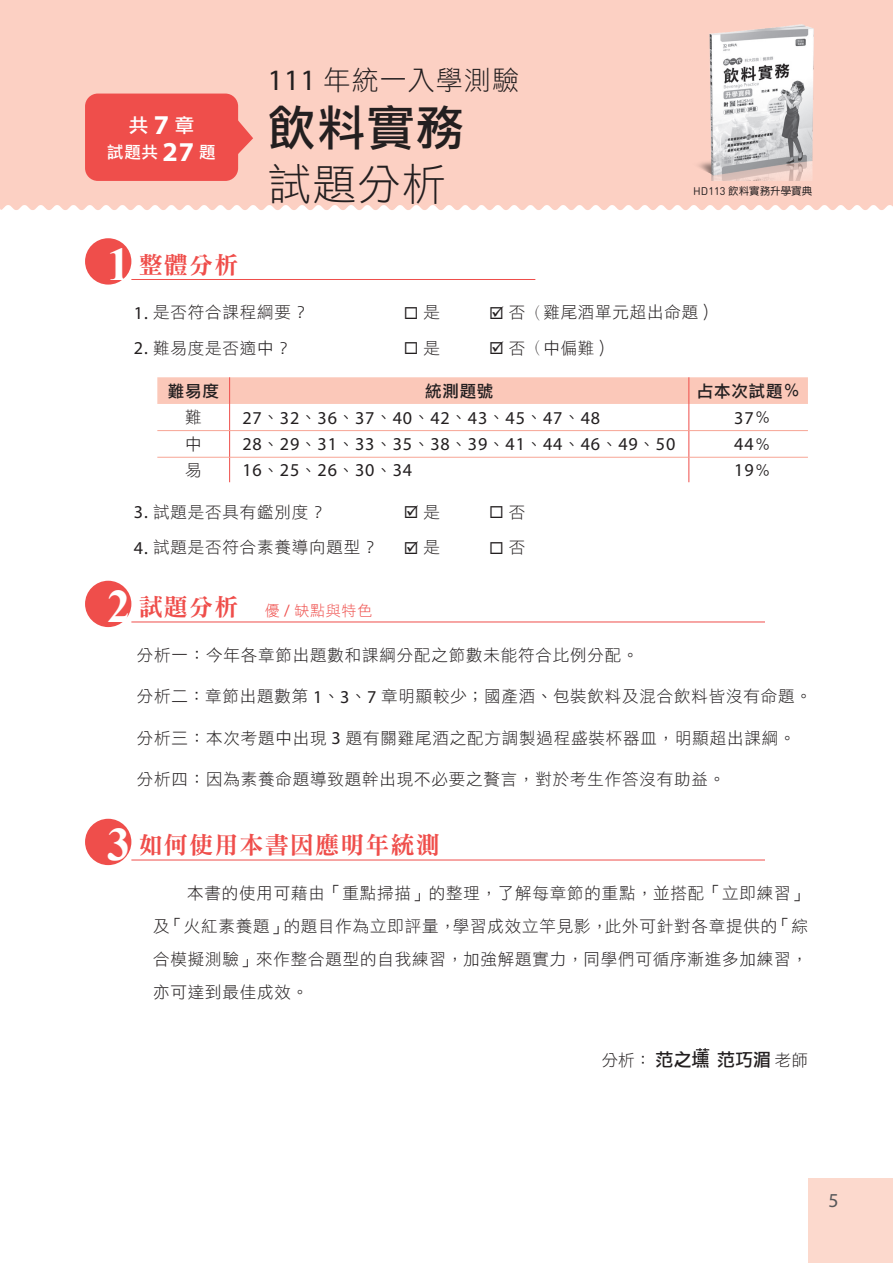
<style>
.page{position:relative;width:893px;height:1263px;background:#fff}
.page>*{position:absolute;margin:0;border:0;box-sizing:border-box;transform-origin:0 0}
.t1{font:48px "DF Li Hei Md WIN BF";color:#231f20}
.t2{font:43.5px "DF Li Hei W3 WINP BF";color:#231f20}
.t3{font:27px "DF Li Hei W3 WINP BF";letter-spacing:.04em;color:#231f20}
.t4{font:24px "DFN Ming W9 WINP BF";letter-spacing:.05em;color:#ef4e4b}
.t5{font:19.8px "Myriad Pro";color:#57585a}
.t6{font:19.5px "DF Li Hei Md WIN BF";color:#fff}
.t7{font:18.15px "Myriad Pro";letter-spacing:.045em;color:#231f20}
.t8{font:18px "DF Li Hei Md WIN BF";color:#231f20}
.t9{font:16.5px/33px "DF Li Hei W3 WINP BF";letter-spacing:.05em;color:#231f20;text-align:justify}
.t10{font:16.5px "DF Li Hei Md WIN BF";letter-spacing:.05em;color:#231f20}
.t11{font:16.5px "DF Li Hei Md WIN BF";color:#fff}
.t12{font:15px "DF Li Hei W3 WINP BF";letter-spacing:.05em;color:#ef4e4b}
.t13{font:10.5px "DF Yuan Md HKP BF";color:#231f20}
.s1{font-family:"Myriad Web Pro";font-weight:700;font-size:27px}
.s2{font-family:"Myriad Pro";font-size:29.7px}
.s3{font-family:"Din Round";font-size:10.95px}
.s4{font-family:"Times New Roman";font-weight:700;font-size:46.5px;color:#fff}
.s5{font-family:"Myriad Pro";font-size:18.15px}
.s6{font-family:"Adobe Ming Std";font-weight:300}
.s7{font-family:"DF Li Hei W3 WINP BF";font-size:16.5px}
.s8{font-family:"DFN Ming W9 WINP BF";font-size:24px}
.s9{font-family:"Myriad Pro";font-size:16.5px}
</style>
<div class="page">
<div style="left:0;top:0;width:893px;height:210px;background:#fcd0c3"></div>
<div style="left:808px;top:1178px;width:85px;height:85px;background:#fcd9cd"></div>
<div style="left:85px;top:238px;width:46px;height:47px;background:#ef4e4b;border-radius:50%"></div>
<hr style="left:131px;top:279px;width:404px;height:1px;background:#ef4e4b">
<svg style="left:157px;top:377px;width:651px;height:105px"></svg>
<hr style="left:689px;top:457px;width:119px;height:1px;background:#f7a595">
<div style="left:85px;top:581px;width:46px;height:46px;background:#ef4e4b;border-radius:50%"></div>
<hr style="left:131px;top:621px;width:634px;height:1px;background:#ef4e4b">
<div style="left:85px;top:819px;width:46px;height:46px;background:#ef4e4b;border-radius:50%"></div>
<hr style="left:131px;top:859px;width:634px;height:1px;background:#ef4e4b">
<div style="left:85px;top:94px;width:153px;height:87px;background:#ef4e4b;border-radius:13px"></div>
<svg style="left:238px;top:119px;width:15px;height:36px"></svg>
<img style="left:683px;top:10px;width:154px;height:170px">
<svg style="left:696px;top:1048px;width:13px;height:3px"></svg>
<p class="t6" style="left:129px;top:115px;width:67px">共<span class="s1">7</span>章</p>
<p class="t11" style="left:107px;top:144px;width:110px">試題共 <span class="s1">27</span> 題</p>
<h3 class="t3" style="left:268px;top:66px;width:253px"><span class="s2">111</span> 年統一入學測驗</h3>
<h1 class="t1" style="left:268px;top:103px;width:198px">飲料實務</h1>
<h2 class="t2" style="left:268px;top:162px;width:179px">試題分析</h2>
<p class="t13" style="left:693px;top:186px;width:120px"><span class="s3">HD113</span> 飲料實務升學寶典</p>
<h3 class="t4" style="left:107px;top:252px;width:133px"><span class="s4">1</span> 整體分析</h3>
<p class="t9" style="left:134px;top:296px;width:176px"><span class="s5">1.</span> 是否符合課程綱要？</p>
<p class="t9" style="left:404px;top:296px;width:38px">◻ 是</p>
<p class="t9" style="left:489px;top:296px;width:228px">☑ 否<span class="s6">（</span>雞尾酒單元超出命題）</p>
<p class="t9" style="left:134px;top:331px;width:158px"><span class="s5">2.</span> 難易度是否適中？</p>
<p class="t9" style="left:404px;top:331px;width:38px">◻ 是</p>
<p class="t9" style="left:489px;top:331px;width:124px">☑ 否<span class="s6">（</span>中偏難）</p>
<p class="t10" style="left:168px;top:382px;width:53px">難易度</p>
<p class="t10" style="left:425px;top:382px;width:70px">統測題號</p>
<p class="t10" style="left:697px;top:382px;width:105px">占本次試題％</p>
<p class="t9" style="left:185px;top:401px;width:18px">難</p>
<p class="t7" style="left:242px;top:406px;width:359px">27<span class="s7">、</span>32<span class="s7">、</span>36<span class="s7">、</span>37<span class="s7">、</span>40<span class="s7">、</span>42<span class="s7">、</span>43<span class="s7">、</span>45<span class="s7">、</span>47<span class="s7">、</span>48</p>
<p class="t7" style="left:734px;top:406px;width:38px">37<span class="s7">％</span></p>
<p class="t9" style="left:185px;top:427px;width:18px">中</p>
<p class="t7" style="left:242px;top:433px;width:435px">28<span class="s7">、</span>29<span class="s7">、</span>31<span class="s7">、</span>33<span class="s7">、</span>35<span class="s7">、</span>38<span class="s7">、</span>39<span class="s7">、</span>41<span class="s7">、</span>44<span class="s7">、</span>46<span class="s7">、</span>49<span class="s7">、</span>50</p>
<p class="t7" style="left:734px;top:433px;width:38px">44<span class="s7">％</span></p>
<p class="t9" style="left:185px;top:453px;width:18px">易</p>
<p class="t7" style="left:242px;top:459px;width:171px">16<span class="s7">、</span>25<span class="s7">、</span>26<span class="s7">、</span>30<span class="s7">、</span>34</p>
<p class="t7" style="left:734px;top:459px;width:38px">19<span class="s7">％</span></p>
<p class="t9" style="left:134px;top:495px;width:193px"><span class="s5">3.</span> 試題是否具有鑑別度？</p>
<p class="t9" style="left:404px;top:495px;width:38px">☑ 是</p>
<p class="t9" style="left:489px;top:495px;width:38px">◻ 否</p>
<p class="t9" style="left:134px;top:531px;width:245px"><span class="s5">4.</span> 試題是否符合素養導向題型？</p>
<p class="t9" style="left:404px;top:531px;width:38px">☑ 是</p>
<p class="t9" style="left:489px;top:531px;width:38px">◻ 否</p>
<p class="t12" style="left:107px;top:603px;width:267px"><span class="s4">2</span> <span class="s8">試題分析　</span>優 <span class="s9">/</span> 缺點與特色</p>
<p class="t9" style="left:137px;top:638px;width:503px">分析一：今年各章節出題數和課綱分配之節數未能符合比例分配。</p>
<p class="t9" style="left:137px;top:680px;width:677px">分析二：章節出題數第 <span class="s5">1</span>、<span class="s5">3</span>、<span class="s5">7</span> 章明顯較少；國產酒、包裝飲料及混合飲料皆沒有命題。</p>
<p class="t9" style="left:137px;top:721px;width:660px">分析三：本次考題中出現 <span class="s5">3</span> 題有關雞尾酒之配方調製過程盛裝杯器皿，明顯超出課綱。</p>
<p class="t9" style="left:137px;top:763px;width:590px">分析四：因為素養命題導致題幹出現不必要之贅言，對於考生作答沒有助益。</p>
<h3 class="t4" style="left:107px;top:833px;width:334px"><span class="s4">3</span> 如何使用本書因應明年統測</h3>
<p class="t9" style="left:153px;top:876px;width:656px;text-indent:34px">本書的使用可藉由「重點掃描」的整理，了解每章節的重點，並搭配「立即練習」及「火紅素養題」的題目作為立即評量，學習成效立竿見影，此外可針對各章提供的「綜合模擬測驗」來作整合題型的自我練習，加強解題實力，同學們可循序漸進多加練習，亦可達到最佳成效。</p>
<p class="t8" style="left:602px;top:1050px;width:208px"><span class="s7">分析：</span>范之壎 范巧湄<span class="s7">老師</span></p>
<p class="t5" style="left:828px;top:1188px;width:12px">5</p>
</div>
